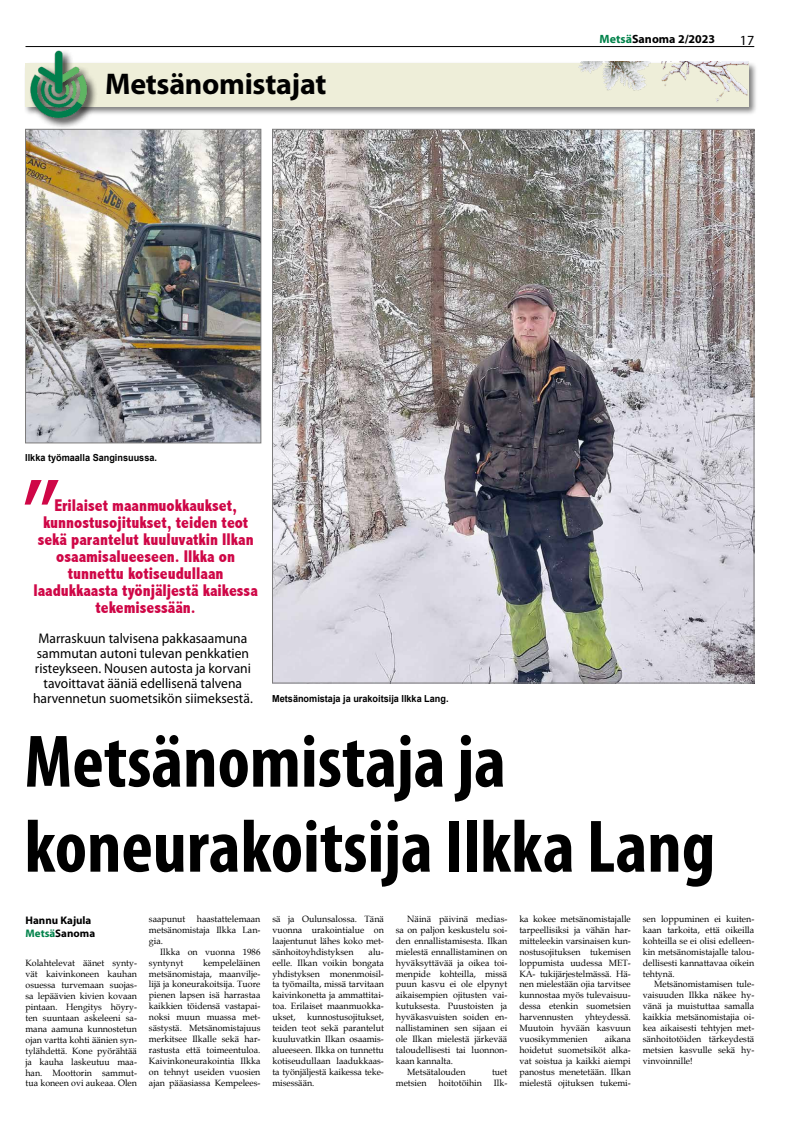
<style>
.page{position:relative;width:794px;height:1134px;background:#fff}
.page>*{position:absolute;margin:0;border:0;box-sizing:border-box;transform-origin:0 0}
.t1{font:90px "Tahoma";color:#cf0747}
.t2{font:700 condensed 75px/85px "Myriad Pro";color:#000}
.t3{font:700 30px "Myriad Pro";letter-spacing:-.01em;color:#000}
.t4{font:800 condensed 17px/17px "Abadi";color:#cf0747;text-align:center}
.t5{font:14px/15px "Myriad Pro";color:#000;text-align:center}
.t6{font:700 12px "Myriad Pro";color:#000}
.t7{font:700 11px/13.8px "Myriad Pro";color:#000}
.t8{font:700 9.7px "Arial";color:#000;scale:.94 1}
.t9{font:9.1px/10.9px "Book Antiqua";color:#000;text-align:justify}
.s1{color:#00824a}
</style>
<div class="page">
<hr style="left:26px;top:46px;width:728px;height:1px;background:#000">
<img style="left:274px;top:131px;width:478px;height:550px">
<div style="left:24px;top:61px;width:734px;height:55px;background:#000;opacity:.5"></div>
<div style="left:25px;top:63px;width:724px;height:44px;background:#eeeed9"></div>
<img style="left:578px;top:62px;width:170px;height:40px">
<div style="left:29px;top:49px;width:69px;height:81px;background:#000;opacity:.8"></div>
<img style="left:25px;top:47px;width:70px;height:74px">
<img style="left:27px;top:131px;width:232px;height:310px">
<div style="left:25px;top:129px;width:236px;height:314px;border:1px solid #7c7b7b"></div>
<h3 class="t3" style="left:105px;top:65px;width:223px">Metsänomistajat</h3>
<p class="t8" style="left:25px;top:451px;width:142px">Ilkka työmaalla Sanginsuussa.</p>
<h3 class="t4" style="left:34px;top:497px;width:226px">Erilaiset maanmuokkaukset, kunnostusojitukset, teiden teot sekä parantelut kuuluvatkin Ilkan osaamisalueeseen. Ilkka on tunnettu kotiseudullaan laadukkaasta työnjäljestä kaikessa tekemisessään.</h3>
<h1 class="t1" style="left:20px;top:455px;width:37px">”</h1>
<h3 class="t5" style="left:33px;top:631px;width:221px">Marraskuun talvisena pakkasaamuna sammutan autoni tulevan penkkatien risteykseen. Nousen autosta ja korvani tavoittavat ääniä edellisenä talvena harvennetun suometsikön siimeksestä.</h3>
<p class="t8" style="left:272px;top:692px;width:189px">Metsänomistaja ja urakoitsija Ilkka Lang.</p>
<h3 class="t6" style="left:599px;top:31px;width:117px"><span class="s1">Metsä</span>Sanoma 2/2023</h3>
<h3 class="t5" style="left:740px;top:32px;width:16px">17</h3>
<h2 class="t2" style="left:25px;top:718px;width:692px">Metsänomistaja ja koneurakoitsija Ilkka Lang</h2>
<p class="t7" style="left:26px;top:912px;width:71px">Hannu Kajula<br><span class="s1">Metsä</span>Sanoma</p>
<p class="t9" style="left:26px;top:957px;width:113px">Kolahtelevat äänet synty&shy;vät kaivinkoneen kauhan osuessa turvemaan suojas&shy;sa lepäävien kivien kovaan pintaan. Hengitys höyry&shy;ten suuntaan askeleeni sa&shy;mana aamuna kunnostetun ojan vartta kohti äänien syn&shy;tylähdettä. Kone pyörähtää ja kauha laskeutuu maa&shy;han. Moottorin sammut&shy;tua koneen ovi aukeaa. Olen</p>
<p class="t9" style="left:149px;top:913px;width:113px">saapunut haastattelemaan metsänomistaja Ilkka Lan&shy;gia.</p>
<p class="t9" style="left:149px;top:946px;width:113px;text-indent:11px">Ilkka on vuonna 1986 syntynyt</p>
<p class="t9" style="left:149px;top:957px;width:113px;text-indent:54px">kempeleläinen metsänomistaja, maanvilje&shy;lijä ja koneurakoitsija. Tuore pienen lapsen isä harrastaa kaikkien töidensä vastapai&shy;noksi muun muassa met&shy;sästystä. Metsänomistajuus merkitsee Ilkalle sekä har&shy;rastusta että toimeentuloa.<br>Kaivinkoneurakointia Ilkka on tehnyt useiden vuosien ajan pääasiassa Kempelees-</p>
<p class="t9" style="left:272px;top:913px;width:113px">sä ja Oulunsalossa. Tänä vuonna urakointialue on laajentunut lähes koko met&shy;sänhoitoyhdistyksen</p>
<p class="t9" style="left:272px;top:946px;width:113px;text-indent:96px">alu&shy;eelle. Ilkan voikin bongata yhdistyksen monenmoisil&shy;ta työmailta, missä tarvitaan kaivinkonetta ja ammattitai&shy;toa. Erilaiset maanmuokka&shy;ukset,</p>
<p class="t9" style="left:272px;top:1011px;width:113px;text-indent:35px">kunnostusojitukset, teiden teot sekä parantelut kuuluvatkin Ilkan osaamis&shy;alueeseen. Ilkka on tunnettu kotiseudullaan laadukkaas&shy;ta työnjäljestä kaikessa teke&shy;misessään.</p>
<p class="t9" style="left:407px;top:913px;width:102px">Näinä päivinä medias-</p>
<p class="t9" style="left:396px;top:924px;width:113px">sa on paljon keskustelu soi-</p>
<p class="t9" style="left:396px;top:935px;width:113px">den ennallistamisesta. Ilkan</p>
<p class="t9" style="left:396px;top:946px;width:113px">mielestä ennallistaminen on</p>
<p class="t9" style="left:396px;top:957px;width:113px">hyväksyttävää ja oikea toi-</p>
<p class="t9" style="left:396px;top:968px;width:113px">menpide kohteilla, missä</p>
<p class="t9" style="left:396px;top:979px;width:113px">puun kasvu ei ole elpynyt</p>
<p class="t9" style="left:396px;top:989px;width:113px">aikaisempien ojitusten vai-</p>
<p class="t9" style="left:396px;top:1000px;width:113px">kutuksesta. Puustoisten ja</p>
<p class="t9" style="left:396px;top:1011px;width:113px">hyväkasvuisten soiden en-</p>
<p class="t9" style="left:396px;top:1022px;width:113px">nallistaminen sen sijaan ei</p>
<p class="t9" style="left:396px;top:1033px;width:113px">ole Ilkan mielestä järkevää</p>
<p class="t9" style="left:396px;top:1044px;width:113px">taloudellisesti tai luonnon-</p>
<p class="t9" style="left:396px;top:1055px;width:59px">kaan kannalta.</p>
<p class="t9" style="left:407px;top:1066px;width:60px">Metsätalouden</p>
<p class="t9" style="left:492px;top:1066px;width:17px">tuet</p>
<p class="t9" style="left:396px;top:1077px;width:32px">metsien</p>
<p class="t9" style="left:438px;top:1077px;width:45px">hoitotöihin</p>
<p class="t9" style="left:494px;top:1077px;width:15px">Ilk-</p>
<p class="t9" style="left:519px;top:913px;width:113px">ka kokee metsänomistajalle tarpeellisiksi ja vähän har&shy;mitteleekin varsinaisen kun&shy;nostusojituksen tukemisen loppumista uudessa MET-KA- tukijärjestelmässä. Hä&shy;nen mielestään ojia tarvitsee kunnostaa myös tulevaisuu&shy;dessa etenkin suometsien harvennusten</p>
<p class="t9" style="left:519px;top:1011px;width:113px;text-indent:66px">yhteydessä.<br>Muutoin hyvään kasvuun vuosikymmenien</p>
<p class="t9" style="left:519px;top:1033px;width:113px;text-indent:86px">aikana hoidetut suometsiköt alka&shy;vat soistua ja kaikki aiempi panostus menetetään. Ilkan mielestä ojituksen tukemi-</p>
<p class="t9" style="left:643px;top:913px;width:113px">sen loppuminen ei kuiten&shy;kaan tarkoita, että oikeilla kohteilla se ei olisi edelleen&shy;kin metsänomistajalle talou&shy;dellisesti kannattavaa oikein tehtynä.</p>
<p class="t9" style="left:643px;top:979px;width:113px;text-indent:11px">Metsänomistamisen tule&shy;vaisuuden Ilkka näkee hy&shy;vänä ja muistuttaa samalla kaikkia metsänomistajia oi&shy;kea aikaisesti tehtyjen met&shy;sänhoitotöiden tärkeydestä metsien kasvulle sekä hy&shy;vinvoinnille!</p>
</div>
